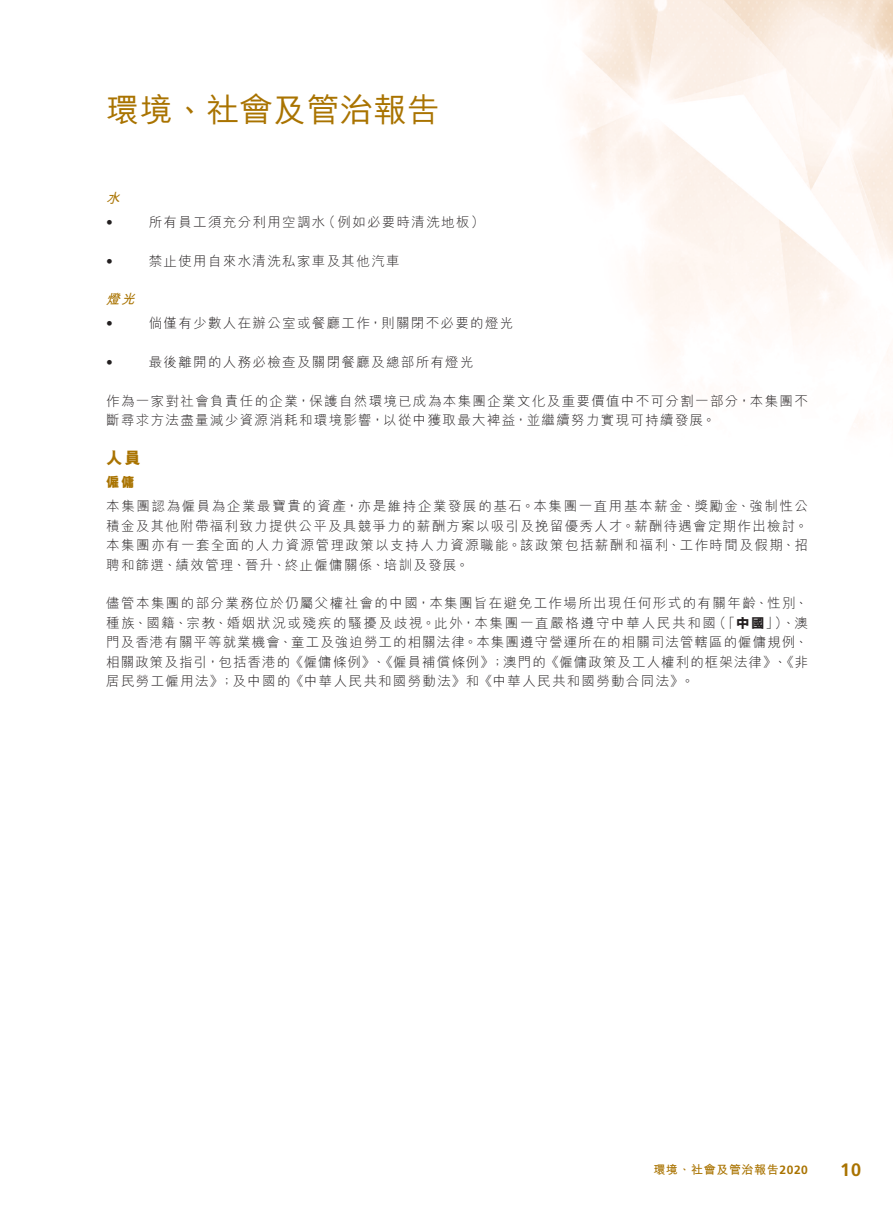
<style>
.page{position:relative;width:893px;height:1212px;background:#fff}
.page>*{position:absolute;margin:0;border:0;box-sizing:border-box;transform-origin:0 0}
.t1{font:500 33px "M Hei HK";letter-spacing:.01em;color:#a97300}
.t2{font:700 18px "Frutiger LT Std";color:#a97300}
.t3{font:800 16.5px "M Hei HK";color:#a97300}
.t4{font:300 13.5px/19.5px "M Hei HK";letter-spacing:.1em;color:#231f20}
.t5{font:300 13.5px "M Hei HK";letter-spacing:.08em;color:#231f20}
.t6{font:300 13.5px "M Hei HK";letter-spacing:.125em;color:#231f20}
.t7{font:300 13.5px "Frutiger LT Std";color:#231f20}
.t8{font:italic 700 13.5px "M Hei HK";color:#a97300}
.t9{font:800 13.5px "M Hei HK";color:#a97300}
.t10{font:700 12px "M Hei HK";letter-spacing:.05em;color:#a97300}
.s1{font-weight:800}
.s2{font-family:"Frutiger LT Std"}
</style>
<div class="page">
<img style="left:571px;top:0;width:322px;height:425px">
<h1 class="t1" style="left:106px;top:86px;width:335px">環境、社會及管治報告</h1>
<p class="t8" style="left:106px;top:189px;width:20px">水</p>
<p class="t7" style="left:106px;top:215px;width:8px">•</p>
<p class="t4" style="left:322px;top:212px;width:164px">（例如必要時清洗地板(</p>
<p class="t4" style="left:149px;top:212px;width:178px">所有員工須充分利用空調水</p>
<p class="t7" style="left:106px;top:253px;width:8px">•</p>
<p class="t8" style="left:106px;top:290px;width:34px">燈光</p>
<p class="t4" style="left:149px;top:251px;width:252px">禁止使用自來水清洗私家車及其他汽車</p>
<p class="t7" style="left:106px;top:316px;width:8px">•</p>
<p class="t4" style="left:149px;top:313px;width:366px">倘僅有少數人在辦公室或餐廳工作，則關閉不必要的燈光</p>
<p class="t4" style="left:149px;top:352px;width:326px">最後離開的人務必檢查及關閉餐廳及總部所有燈光</p>
<p class="t7" style="left:106px;top:355px;width:8px">•</p>
<p class="t4" style="left:106px;top:391px;width:703px">作為一家對社會負責任的企業，保護自然環境已成為本集團企業文化及重要價值中不可分割一部分，本集團不斷尋求方法盡量減少資源消耗和環境影響，以從中獲取最大裨益，並繼續努力實現可持續發展。</p>
<p class="t3" style="left:106px;top:449px;width:36px">人員</p>
<p class="t9" style="left:106px;top:476px;width:30px">僱傭</p>
<p class="t4" style="left:106px;top:496px;width:703px;text-align:justify">本集團認為僱員為企業最寶貴的資產，亦是維持企業發展的基石。本集團一直用基本薪金、獎勵金、強制性公積金及其他附帶福利致力提供公平及具競爭力的薪酬方案以吸引及挽留優秀人才。薪酬待遇會定期作出檢討。本集團亦有一套全面的人力資源管理政策以支持人力資源職能。該政策包括薪酬和福利、工作時間及假期、招聘和篩選、績效管理、晉升、終止僱傭關係、培訓及發展。</p>
<p class="t4" style="left:106px;top:593px;width:703px;text-align:right">儘管本集團的部分業務位於仍屬父權社會的中國，本集團旨在避免工作場所出現任何形式的有關年齡、性別、（「<span class="s1">中國</span>」）、澳</p>
<p class="t6" style="left:106px;top:616px;width:611px">種族、國籍、宗教、婚姻狀況或殘疾的騷擾及歧視。此外，本集團一直嚴格遵守中華人民共和國</p>
<p class="t5" style="left:106px;top:635px;width:703px">門及香港有關平等就業機會、童工及強迫勞工的相關法律。本集團遵守營運所在的相關司法管轄區的僱傭規例、</p>
<p class="t5" style="left:106px;top:655px;width:703px">相關政策及指引，包括香港的《僱傭條例》、《僱員補償條例》；澳門的《僱傭政策及工人權利的框架法律》、《非</p>
<p class="t4" style="left:681px;top:671px;width:15px">。</p>
<p class="t4" style="left:106px;top:671px;width:579px">居民勞工僱用法》；及中國的《中華人民共和國勞動法》和《中華人民共和國勞動合同法《</p>
<p class="t10" style="left:653px;top:1161px;width:156px">環境、社會及管治報告<span class="s2">2020</span></p>
<h2 class="t2" style="left:840px;top:1159px;width:23px">10</h2>
</div>
